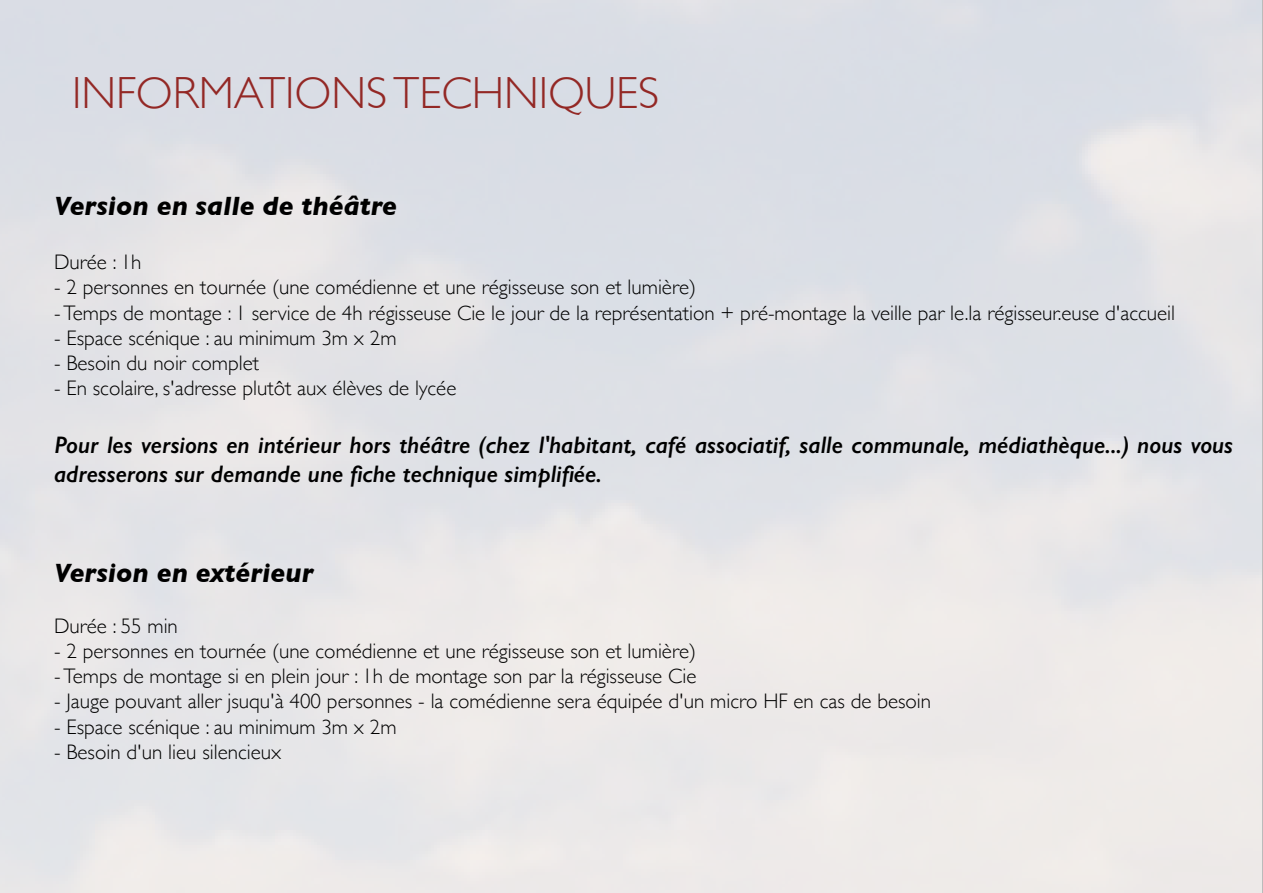
<style>
.page{position:relative;width:1263px;height:893px;background:#fff}
.page>*{position:absolute;margin:0;border:0;box-sizing:border-box;transform-origin:0 0}
.t1{font:300 45px "Gill Sans";color:#932825}
.t2{font:italic 700 27px "Gill Sans";color:#000}
.t3{font:italic 600 24px/28.8px "Gill Sans";color:#000}
.t4{font:300 21px "Gill Sans";color:#000}
</style>
<div class="page">
<h1 class="t1" style="left:72px;top:57px;width:589px">INFORMATIONS TECHNIQUES</h1>
<p class="t2" style="left:54px;top:190px;width:345px">Version en salle de théâtre</p>
<p class="t4" style="left:54px;top:246px;width:89px">Durée : 1h</p>
<p class="t4" style="left:54px;top:271px;width:643px">- 2 personnes en tournée (une comédienne et une régisseuse son et lumière)</p>
<p class="t4" style="left:54px;top:296px;width:1123px">- Temps de montage : 1 service de 4h régisseuse Cie le jour de la représentation + pré-montage la veille par le.la régisseur.euse d'accueil</p>
<p class="t4" style="left:54px;top:321px;width:344px">- Espace scénique : au minimum 3m x 2m</p>
<p class="t4" style="left:54px;top:347px;width:207px">- Besoin du noir complet</p>
<p class="t4" style="left:54px;top:372px;width:404px">- En scolaire, s'adresse plutôt aux élèves de lycée</p>
<p class="t3" style="left:54px;top:430px;width:1181px">Pour les versions en intérieur hors théâtre (chez l'habitant, café associatif, salle communale, médiathèque...) nous vous adresserons sur demande une fiche technique simplifiée.</p>
<p class="t2" style="left:54px;top:558px;width:261px">Version en extérieur</p>
<p class="t4" style="left:54px;top:609px;width:125px">Durée : 55 min</p>
<p class="t4" style="left:54px;top:635px;width:643px">- 2 personnes en tournée (une comédienne et une régisseuse son et lumière)</p>
<p class="t4" style="left:54px;top:660px;width:644px">- Temps de montage si en plein jour : 1h de montage son par la régisseuse Cie</p>
<p class="t4" style="left:54px;top:685px;width:879px">- Jauge pouvant aller jsuqu'à 400 personnes - la comédienne sera équipée d'un micro HF en cas de besoin</p>
<p class="t4" style="left:54px;top:710px;width:344px">- Espace scénique : au minimum 3m x 2m</p>
<p class="t4" style="left:54px;top:735px;width:229px">- Besoin d'un lieu silencieux</p>
</div>
